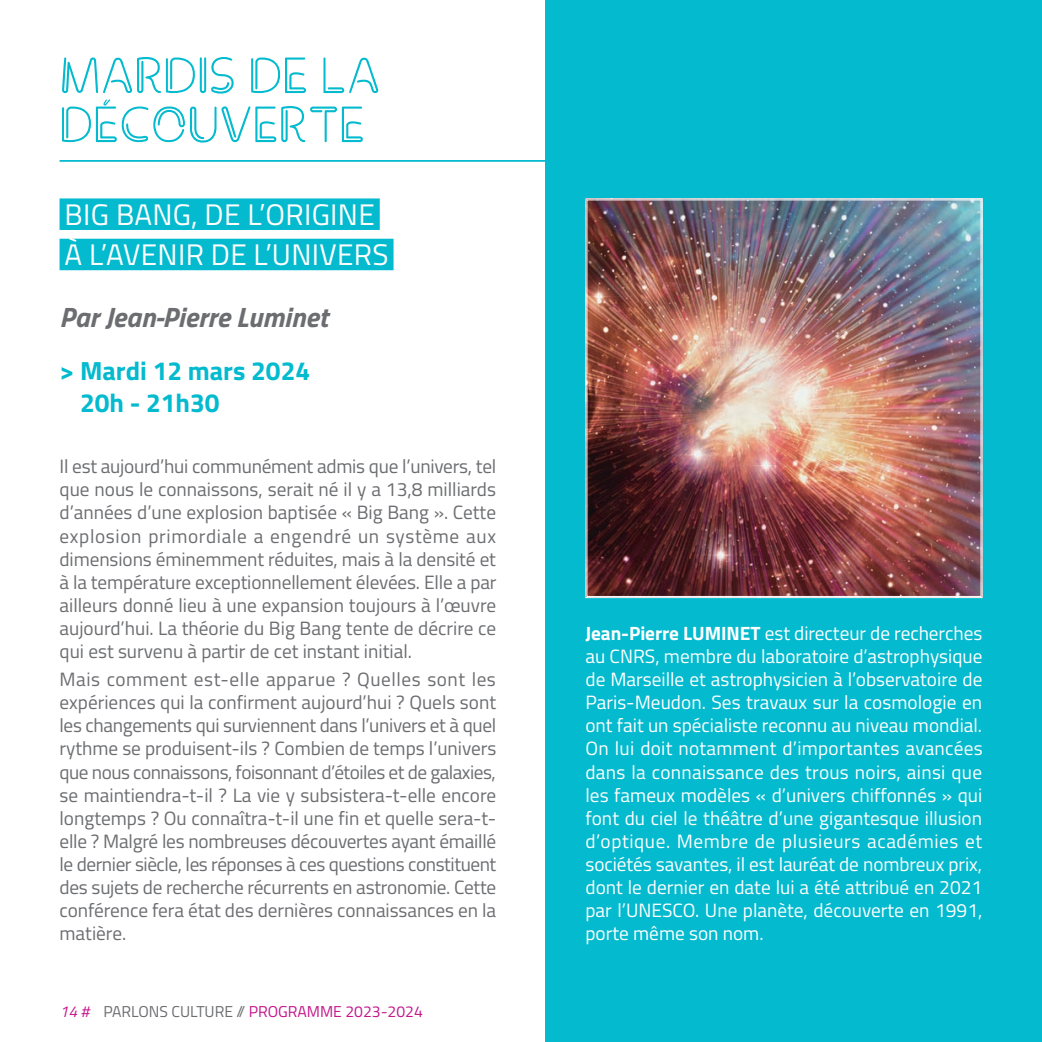
<style>
.page{position:relative;width:1042px;height:1042px;background:#fff}
.page>*{position:absolute;margin:0;border:0;box-sizing:border-box;transform-origin:0 0}
.t1{font:50.75px/49px "Clip";color:#03bace}
.t2{font:29.75px "Titillium";letter-spacing:.01em;color:#fff}
.t3{font:italic 700 28px "Titillium";color:#6c6d70}
.t4{font:700 26.25px/31.5px "Titillium";color:#03bace}
.t5{font:19.25px/23.1px "Titillium";letter-spacing:-.005em;color:#6c6d70;text-align:justify}
.t6{font:19.25px/23.1px "Titillium";color:#fff;text-align:justify}
.t7{font:15.75px "Titillium";color:#c5168c}
.s1{font-style:italic}
.s2{color:#6c6d70}
.s3{font-weight:700}
</style>
<div class="page">
<div style="left:546px;top:0;width:496px;height:1042px;background:#03bace"></div>
<div style="left:60px;top:198px;width:320px;height:32px;background:#03bace"></div>
<div style="left:60px;top:239px;width:333px;height:31px;background:#03bace"></div>
<hr style="left:60px;top:160px;width:518px;height:2px;background:#03bace">
<img style="left:585px;top:198px;width:397px;height:400px">
<p class="t1" style="left:60px;top:53px;width:323px">MARDIS DE LA<br>DÉCOUVERTE</p>
<p class="t2" style="left:65px;top:192px;width:312px">BIG BANG, DE L’ORIGINE</p>
<p class="t2" style="left:65px;top:233px;width:325px">À L’AVENIR DE L’UNIVERS</p>
<p class="t3" style="left:60px;top:295px;width:270px">Par Jean-Pierre Luminet</p>
<p class="t4" style="left:80px;top:354px;width:232px;text-indent:-20px">&gt; Mardi 12 mars 2024<br>20h - 21h30</p>
<p class="t5" style="left:60px;top:454px;width:438px">Il est aujourd’hui communément admis que l’univers, tel que nous le connaissons, serait né il y a 13,8 milliards d’années d’une explosion baptisée « Big Bang ». Cette explosion primordiale a engendré un système aux dimensions éminemment réduites, mais à la densité et à la température exceptionnellement élevées. Elle a par ailleurs donné lieu à une expansion toujours à l’œuvre aujourd’hui. La théorie du Big Bang tente de décrire ce qui est survenu à partir de cet instant initial.</p>
<p class="t5" style="left:60px;top:667px;width:438px">Mais comment est-elle apparue ? Quelles sont les expériences qui la confirment aujourd’hui ? Quels sont les changements qui surviennent dans l’univers et à quel rythme se produisent-ils ? Combien de temps l’univers que nous connaissons, foisonnant d’étoiles et de galaxies, se maintiendra-t-il ? La vie y subsistera-t-elle encore longtemps ? Ou connaîtra-t-il une fin et quelle sera-t&shy;elle ? Malgré les nombreuses découvertes ayant émaillé le dernier siècle, les réponses à ces questions constituent des sujets de recherche récurrents en astronomie. Cette conférence fera état des dernières connaissances en la matière.</p>
<p class="t7" style="left:60px;top:1000px;width:365px"><span class="s1">14 #</span> <span class="s2">PARLONS CULTURE //</span> PROGRAMME 2023-2024</p>
<p class="t6" style="left:585px;top:621px;width:399px"><span class="s3">Jean-Pierre LUMINET</span> est directeur de recherches au CNRS, membre du laboratoire d’astrophysique de Marseille et astrophysicien à l’observatoire de Paris-Meudon. Ses travaux sur la cosmologie en ont fait un spécialiste reconnu au niveau mondial.<br>On lui doit notamment d’importantes avancées dans la connaissance des trous noirs, ainsi que les fameux modèles « d’univers chiffonnés » qui font du ciel le théâtre d’une gigantesque illusion d’optique. Membre de plusieurs académies et sociétés savantes, il est lauréat de nombreux prix, dont le dernier en date lui a été attribué en 2021 par l’UNESCO. Une planète, découverte en 1991, porte même son nom.</p>
</div>
